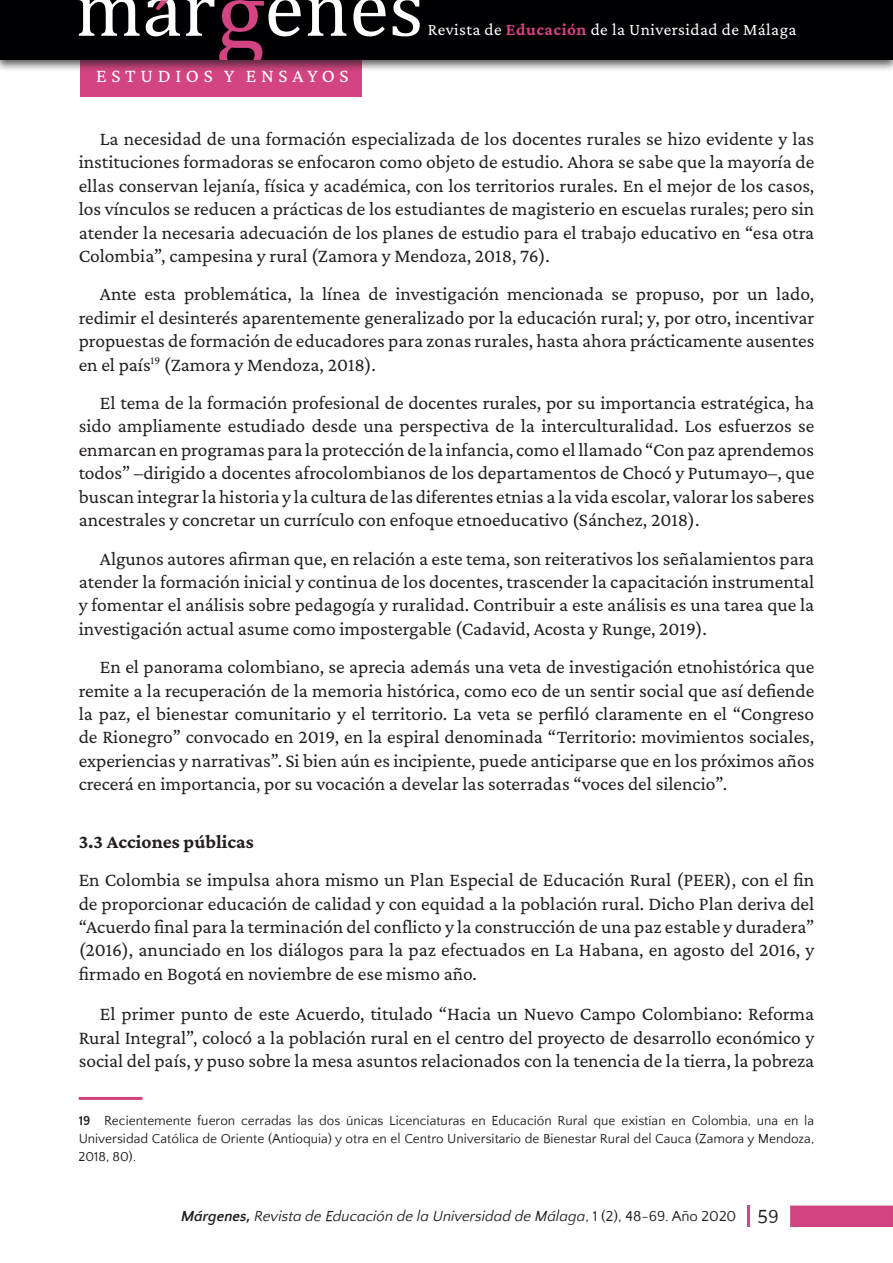
<style>
.page{position:relative;width:893px;height:1263px;background:#fff}
.page>*{position:absolute;margin:0;border:0;box-sizing:border-box;transform-origin:0 0}
.t1{font:19.5px/23.4px "Crimson Pro";color:#231f20;text-align:justify}
.t2{font:700 19.5px "Crimson Pro";color:#231f20}
.t3{font:19.5px "Crimson Pro";letter-spacing:.24em;color:#fff}
.t4{font:17.25px "Crimson Pro";letter-spacing:.025em;color:#fff}
.t5{font:italic 15px "Quattrocento Sans";color:#231f20}
.t6{font:13.5px/18px "Quattrocento Sans";color:#231f20;text-align:justify}
.s1{font-weight:700;color:#d1437e}
.s2{font-weight:700}
.s3{font-style:normal}
.s4{font-style:normal;font-size:19.5px}
</style>
<div class="page">
<div style="left:81px;top:55px;width:281px;height:42px;background:#d24482"></div>
<div style="left:0;top:0;width:893px;height:72px;background:#231f20;opacity:.75"></div>
<div style="left:0;top:0;width:893px;height:60px;background:#000003"></div>
<svg style="left:78px;top:0;width:62px;height:36px"></svg>
<svg style="left:307px;top:0;width:39px;height:36px"></svg>
<svg style="left:353px;top:0;width:33px;height:36px"></svg>
<svg style="left:393px;top:0;width:27px;height:36px"></svg>
<svg style="left:146px;top:0;width:155px;height:59px"></svg>
<hr style="left:747px;top:1205px;width:3px;height:22px;background:#d24482">
<div style="left:790px;top:1205px;width:103px;height:22px;background:#d24482;border:2px solid #d1437e"></div>
<hr style="left:79px;top:1097px;width:63px;height:3px;background:#d2437e">
<p class="t3" style="left:96px;top:63px;width:254px">ESTUDIOS Y ENSAYOS</p>
<p class="t4" style="left:428px;top:18px;width:370px">Revista de <span class="s1">Educación</span> de la Universidad de Málaga</p>
<p class="t1" style="left:79px;top:127px;width:737px;text-indent:21px">La necesidad de una formación especializada de los docentes rurales se hizo evidente y las instituciones formadoras se enfocaron como objeto de estudio. Ahora se sabe que la mayoría de ellas conservan lejanía, física y académica, con los territorios rurales. En el mejor de los casos, los vínculos se reducen a prácticas de los estudiantes de magisterio en escuelas rurales; pero sin atender la necesaria adecuación de los planes de estudio para el trabajo educativo en “esa otra Colombia”, campesina y rural (Zamora y Mendoza, 2018, 76).</p>
<p class="t1" style="left:79px;top:282px;width:737px;text-indent:21px">Ante esta problemática, la línea de investigación mencionada se propuso, por un lado, redimir el desinterés aparentemente generalizado por la educación rural; y, por otro, incentivar propuestas de formación de educadores para zonas rurales, hasta ahora prácticamente ausentes en el país<sup>19</sup> (Zamora y Mendoza, 2018).</p>
<p class="t1" style="left:79px;top:391px;width:737px;text-indent:21px">El tema de la formación profesional de docentes rurales, por su importancia estratégica, ha sido ampliamente estudiado desde una perspectiva de la interculturalidad. Los esfuerzos se enmarcan en programas para la protección de la infancia, como el llamado “Con paz aprendemos todos” –dirigido a docentes afrocolombianos de los departamentos de Chocó y Putumayo–, que buscan integrar la historia y la cultura de las diferentes etnias a la vida escolar, valorar los saberes ancestrales y concretar un currículo con enfoque etnoeducativo (Sánchez, 2018).</p>
<p class="t1" style="left:79px;top:546px;width:737px;text-indent:21px">Algunos autores afirman que, en relación a este tema, son reiterativos los señalamientos para atender la formación inicial y continua de los docentes, trascender la capacitación instrumental y fomentar el análisis sobre pedagogía y ruralidad. Contribuir a este análisis es una tarea que la investigación actual asume como impostergable (Cadavid, Acosta y Runge, 2019).</p>
<p class="t1" style="left:79px;top:655px;width:737px;text-indent:21px">En el panorama colombiano, se aprecia además una veta de investigación etnohistórica que remite a la recuperación de la memoria histórica, como eco de un sentir social que así defiende la paz, el bienestar comunitario y el territorio. La veta se perfiló claramente en el “Congreso de Rionegro” convocado en 2019, en la espiral denominada “Territorio: movimientos sociales, experiencias y narrativas”. Si bien aún es incipiente, puede anticiparse que en los próximos años crecerá en importancia, por su vocación a develar las soterradas “voces del silencio”.</p>
<p class="t2" style="left:79px;top:829px;width:177px">3.3 Acciones públicas</p>
<p class="t1" style="left:79px;top:868px;width:737px">En Colombia se impulsa ahora mismo un Plan Especial de Educación Rural (PEER), con el fin de proporcionar educación de calidad y con equidad a la población rural. Dicho Plan deriva del “Acuerdo final para la terminación del conflicto y la construcción de una paz estable y duradera” (2016), anunciado en los diálogos para la paz efectuados en La Habana, en agosto del 2016, y firmado en Bogotá en noviembre de ese mismo año.</p>
<p class="t1" style="left:79px;top:1002px;width:737px;text-indent:21px">El primer punto de este Acuerdo, titulado “Hacia un Nuevo Campo Colombiano: Reforma Rural Integral”, colocó a la población rural en el centro del proyecto de desarrollo económico y social del país, y puso sobre la mesa asuntos relacionados con la tenencia de la tierra, la pobreza</p>
<p class="t6" style="left:79px;top:1112px;width:737px"><span class="s2">19</span> Recientemente fueron cerradas las dos únicas Licenciaturas en Educación Rural que existían en Colombia, una en la Universidad Católica de Oriente (Antioquia) y otra en el Centro Universitario de Bienestar Rural del Cauca (Zamora y Mendoza, 2018, 80).</p>
<p class="t5" style="left:181px;top:1208px;width:599px"><span class="s2">Márgenes,</span> Revista de Educación de la Universidad de Málaga<span class="s3">, 1 (2), 48-69. Año 2020</span> <span class="s4">59</span></p>
</div>
